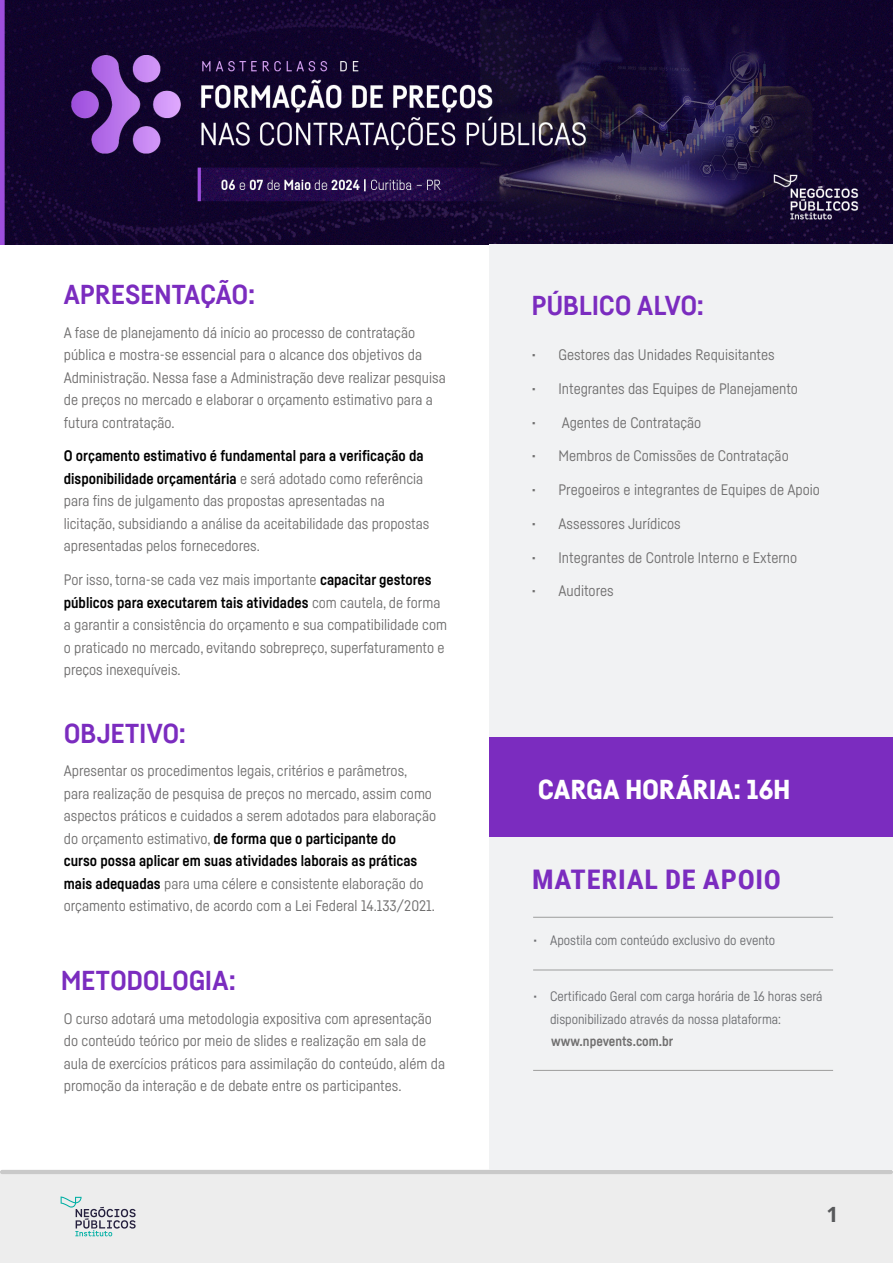
<style>
.page{position:relative;width:893px;height:1263px;background:#fff}
.page>*{position:absolute;margin:0;border:0;box-sizing:border-box;transform-origin:0 0}
.titulo-curso{font:700 27px "Fabrikat";letter-spacing:-.01em;color:#7b2cbf;scale:1.05 1}
.titulo-curso-2{font:900 27px "Fabrikat";color:#fff;scale:1.05 1}
.titulo-curso-3{font:700 27px "Roboto Condensed";letter-spacing:.025em;color:#7b2cbf;scale:1.05 1}
.t1{font:700 21px "Open Sans";color:#57585a}
.corpo{font:15px/22.5px "Fabrikat";color:#706f6f}
.t2{font:13.5px/22.5px "Fabrikat";color:#6c6d70}
.corpo-2{font:700 13.5px "Fabrikat";color:#706f6f}
.s1{font-weight:700;color:#000}
</style>
<div class="page">
<div style="left:0;top:1174px;width:893px;height:89px;background:#ededed"></div>
<hr style="left:0;top:1170px;width:893px;height:4px;background:#c9c9c9;border-radius:2px">
<svg style="left:61px;top:1196px;width:75px;height:40px"></svg>
<img style="left:0;top:0;width:893px;height:244px">
<div style="left:489px;top:244px;width:404px;height:926px;background:#f1f2f3"></div>
<div style="left:489px;top:737px;width:404px;height:100px;background:#7b2cbf"></div>
<hr style="left:533px;top:917px;width:300px;height:1px;background:#9d9d9c">
<hr style="left:533px;top:970px;width:300px;height:1px;background:#9d9d9c">
<hr style="left:533px;top:1070px;width:300px;height:1px;background:#9d9d9c">
<p class="titulo-curso" style="left:64px;top:278px;width:184px">APRESENTAÇÃO:</p>
<p class="corpo" style="left:64px;top:321px;width:383px">A fase de planejamento dá início ao processo de contratação pública e mostra-se essencial para o alcance dos objetivos da Administração. Nessa fase a Administração deve realizar pesquisa de preços no mercado e elaborar o orçamento estimativo para a futura contratação.</p>
<p class="corpo" style="left:64px;top:444px;width:367px"><span class="s1">O orçamento estimativo é fundamental para a verificação da disponibilidade orçamentária</span> e será adotado como referência para fins de julgamento das propostas apresentadas na licitação, subsidiando a análise da aceitabilidade das propostas apresentadas pelos fornecedores.</p>
<p class="corpo" style="left:64px;top:568px;width:385px">Por isso, torna-se cada vez mais importante <span class="s1">capacitar gestores públicos para executarem tais atividades</span> com cautela, de forma a garantir a consistência do orçamento e sua compatibilidade com o praticado no mercado, evitando sobrepreço, superfaturamento e preços inexequíveis.</p>
<p class="titulo-curso" style="left:64px;top:716px;width:118px">OBJETIVO:</p>
<p class="corpo" style="left:64px;top:759px;width:374px">Apresentar os procedimentos legais, critérios e parâmetros, para realização de pesquisa de preços no mercado, assim como aspectos práticos e cuidados a serem adotados para elaboração do orçamento estimativo, <span class="s1">de forma que o participante do<br>curso possa aplicar em suas atividades laborais as práticas mais adequadas</span> para uma célere e consistente elaboração do orçamento estimativo, de acordo com a Lei Federal 14.133/2021.</p>
<p class="titulo-curso" style="left:61px;top:964px;width:168px">METODOLOGIA:</p>
<p class="corpo" style="left:64px;top:1007px;width:383px">O curso adotará uma metodologia expositiva com apresentação do conteúdo teórico por meio de slides e realização em sala de aula de exercícios práticos para assimilação do conteúdo, além da promoção da interação e de debate entre os participantes.</p>
<p class="titulo-curso" style="left:531px;top:289px;width:166px">PÚBLICO ALVO:</p>
<p class="corpo" style="left:531px;top:343px;width:245px">• Gestores das Unidades Requisitantes</p>
<p class="corpo" style="left:531px;top:377px;width:268px">• Integrantes das Equipes de Planejamento</p>
<p class="corpo" style="left:531px;top:411px;width:171px">• Agentes de Contratação</p>
<p class="corpo" style="left:531px;top:444px;width:259px">• Membros de Comissões de Contratação</p>
<p class="corpo" style="left:531px;top:478px;width:290px">• Pregoeiros e integrantes de Equipes de Apoio</p>
<p class="corpo" style="left:531px;top:512px;width:151px">• Assessores Jurídicos</p>
<p class="corpo" style="left:531px;top:546px;width:267px">• Integrantes de Controle Interno e Externo</p>
<p class="corpo" style="left:531px;top:579px;width:84px">• Auditores</p>
<p class="titulo-curso-2" style="left:538px;top:772px;width:242px">CARGA HORÁRIA: 16H</p>
<p class="titulo-curso-3" style="left:532px;top:860px;width:239px">MATERIAL DE APOIO</p>
<p class="t2" style="left:533px;top:929px;width:244px">• Apostila com conteúdo exclusivo do evento</p>
<p class="t2" style="left:550px;top:985px;width:274px;text-indent:-17px">• Certificado Geral com carga horária de 16 horas será disponibilizado através da nossa plataforma:</p>
<p class="corpo-2" style="left:551px;top:1033px;width:124px">www.npevents.com.br</p>
<h2 class="t1" style="left:826px;top:1200px;width:14px">1</h2>
</div>
